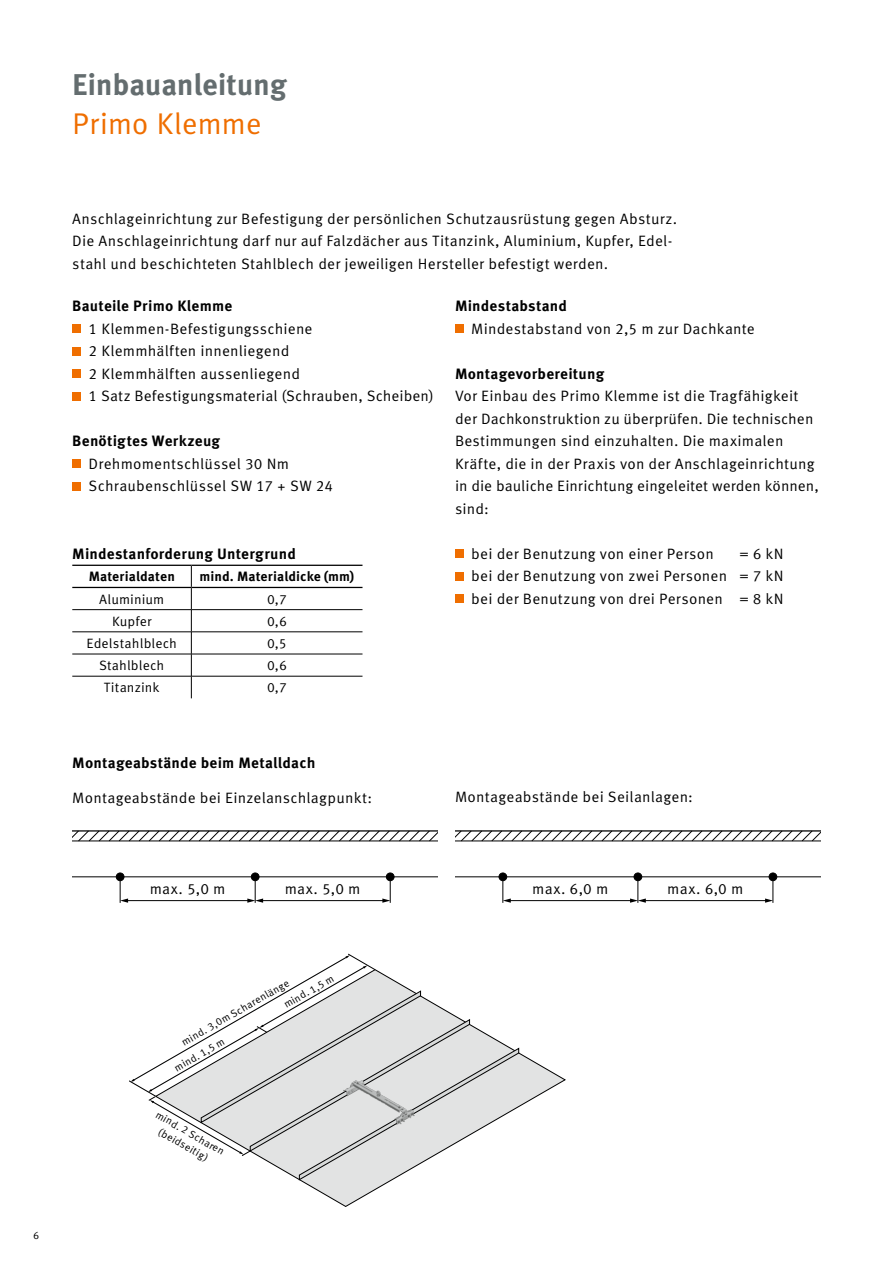
<style>
.page{position:relative;width:893px;height:1263px;background:#fff}
.page>*{position:absolute;margin:0;border:0;box-sizing:border-box;transform-origin:0 0}
.t1{font:700 30px "Meta Correspondence Pro";letter-spacing:-.01em;color:#646d6f}
.t2{font:30px "Meta Correspondence Pro";letter-spacing:-.01em;color:#ef6e00}
.t3{font:15px/22.5px "Meta Correspondence Pro";letter-spacing:.01em;color:#000}
.t4{font:700 15px "Meta Correspondence Pro";letter-spacing:.01em;color:#000}
.t5{font:13.5px "Meta Correspondence Pro";letter-spacing:.005em;color:#000}
.t6{font:700 13.5px "Meta Correspondence Pro";letter-spacing:.005em;color:#000}
.t7{font:10.5px/18.6px "Meta Correspondence Pro";color:#000}
</style>
<div class="page">
<div style="left:72px;top:324px;width:9px;height:9px;background:#ef6e00"></div>
<div style="left:72px;top:347px;width:9px;height:8px;background:#ef6e00"></div>
<div style="left:72px;top:369px;width:9px;height:9px;background:#ef6e00"></div>
<div style="left:72px;top:392px;width:9px;height:8px;background:#ef6e00"></div>
<div style="left:72px;top:459px;width:9px;height:9px;background:#ef6e00"></div>
<div style="left:72px;top:482px;width:9px;height:8px;background:#ef6e00"></div>
<hr style="left:72px;top:609px;width:119px;height:1px;background:#000">
<hr style="left:191px;top:609px;width:171px;height:1px;background:#000">
<hr style="left:72px;top:631px;width:119px;height:1px;background:#000">
<hr style="left:191px;top:631px;width:171px;height:1px;background:#000">
<hr style="left:72px;top:654px;width:119px;height:1px;background:#000">
<hr style="left:191px;top:654px;width:171px;height:1px;background:#000">
<hr style="left:72px;top:676px;width:119px;height:1px;background:#000">
<hr style="left:191px;top:676px;width:171px;height:1px;background:#000">
<svg style="left:191px;top:566px;width:1px;height:132px"></svg>
<hr style="left:72px;top:565px;width:119px;height:1px;background:#000">
<hr style="left:191px;top:565px;width:171px;height:1px;background:#000">
<hr style="left:72px;top:587px;width:119px;height:1px;background:#000">
<hr style="left:191px;top:587px;width:171px;height:1px;background:#000">
<div style="left:455px;top:324px;width:8px;height:9px;background:#ef6e00"></div>
<div style="left:455px;top:549px;width:8px;height:9px;background:#ef6e00"></div>
<div style="left:455px;top:572px;width:8px;height:8px;background:#ef6e00"></div>
<div style="left:455px;top:594px;width:8px;height:9px;background:#ef6e00"></div>
<hr style="left:72px;top:876px;width:366px;height:1px;background:#000">
<div style="left:116px;top:873px;width:8px;height:8px;background:#000;border-radius:50%"></div>
<div style="left:116px;top:873px;width:8px;height:8px;border:1px solid #000;border-radius:50%"></div>
<div style="left:386px;top:873px;width:8px;height:8px;background:#000;border-radius:50%"></div>
<div style="left:386px;top:873px;width:8px;height:8px;border:1px solid #000;border-radius:50%"></div>
<div style="left:251px;top:873px;width:8px;height:8px;background:#000;border-radius:50%"></div>
<div style="left:251px;top:873px;width:8px;height:8px;border:1px solid #000;border-radius:50%"></div>
<hr style="left:127px;top:900px;width:122px;height:1px;background:#000">
<svg style="left:120px;top:877px;width:8px;height:26px"></svg>
<hr style="left:262px;top:900px;width:122px;height:1px;background:#000">
<svg style="left:247px;top:877px;width:16px;height:26px"></svg>
<svg style="left:382px;top:877px;width:9px;height:26px"></svg>
<hr style="left:72px;top:841px;width:366px;height:1px;background:#000">
<svg style="left:72px;top:830px;width:366px;height:11px"></svg>
<hr style="left:455px;top:876px;width:366px;height:1px;background:#000">
<div style="left:499px;top:873px;width:8px;height:8px;background:#000;border-radius:50%"></div>
<div style="left:499px;top:873px;width:8px;height:8px;border:1px solid #000;border-radius:50%"></div>
<div style="left:769px;top:873px;width:8px;height:8px;background:#000;border-radius:50%"></div>
<div style="left:769px;top:873px;width:8px;height:8px;border:1px solid #000;border-radius:50%"></div>
<div style="left:634px;top:873px;width:8px;height:8px;background:#000;border-radius:50%"></div>
<div style="left:634px;top:873px;width:8px;height:8px;border:1px solid #000;border-radius:50%"></div>
<hr style="left:510px;top:900px;width:122px;height:1px;background:#000">
<svg style="left:503px;top:877px;width:8px;height:26px"></svg>
<hr style="left:645px;top:900px;width:122px;height:1px;background:#000">
<svg style="left:630px;top:877px;width:16px;height:26px"></svg>
<svg style="left:765px;top:877px;width:9px;height:26px"></svg>
<hr style="left:455px;top:841px;width:366px;height:1px;background:#000">
<svg style="left:455px;top:830px;width:366px;height:11px"></svg>
<svg style="left:298px;top:1047px;width:268px;height:160px"></svg>
<svg style="left:129px;top:953px;width:390px;height:227px"></svg>
<img style="left:336px;top:1075px;width:85px;height:60px">
<p class="t7" style="left:33px;top:1226px;width:8px">6</p>
<h1 class="t1" style="left:72px;top:61px;width:216px">Einbauanleitung</h1>
<h1 class="t2" style="left:72px;top:101px;width:191px">Primo Klemme</h1>
<p class="t3" style="left:72px;top:207px;width:606px">Anschlageinrichtung zur Befestigung der persönlichen Schutzausrüstung gegen Absturz.<br>Die Anschlageinrichtung darf nur auf Falzdächer aus Titanzink, Aluminium, Kupfer, Edel&shy;stahl und beschichteten Stahlblech der jeweiligen Hersteller befestigt werden.</p>
<p class="t4" style="left:72px;top:294px;width:161px">Bauteile Primo Klemme</p>
<p class="t3" style="left:89px;top:316px;width:347px">1 Klemmen-Befestigungsschiene<br>2 Klemmhälften innenliegend<br>2 Klemmhälften aussenliegend<br>1 Satz Befestigungsmaterial (Schrauben, Scheiben)</p>
<p class="t4" style="left:72px;top:429px;width:149px">Benötigtes Werkzeug</p>
<p class="t3" style="left:89px;top:451px;width:246px">Drehmomentschlüssel 30 Nm<br>Schraubenschlüssel SW 17 + SW 24</p>
<p class="t4" style="left:72px;top:542px;width:225px">Mindestanforderung Untergrund</p>
<p class="t6" style="left:89px;top:566px;width:88px">Materialdaten</p>
<p class="t6" style="left:199px;top:566px;width:156px">mind. Materialdicke (mm)</p>
<p class="t5" style="left:99px;top:589px;width:66px">Aluminium</p>
<p class="t5" style="left:267px;top:589px;width:21px">0,7</p>
<p class="t5" style="left:112px;top:611px;width:41px">Kupfer</p>
<p class="t5" style="left:267px;top:611px;width:21px">0,6</p>
<p class="t5" style="left:86px;top:633px;width:92px">Edelstahlblech</p>
<p class="t5" style="left:267px;top:633px;width:21px">0,5</p>
<p class="t5" style="left:99px;top:655px;width:67px">Stahlblech</p>
<p class="t5" style="left:267px;top:655px;width:21px">0,6</p>
<p class="t5" style="left:104px;top:677px;width:57px">Titanzink</p>
<p class="t5" style="left:267px;top:677px;width:21px">0,7</p>
<p class="t4" style="left:455px;top:294px;width:113px">Mindestabstand</p>
<p class="t3" style="left:471px;top:316px;width:285px">Mindestabstand von 2,5 m zur Dachkante</p>
<p class="t4" style="left:455px;top:362px;width:151px">Montagevorbereitung</p>
<p class="t3" style="left:455px;top:384px;width:366px">Vor Einbau des Primo Klemme ist die Tragfähigkeit der Dachkonstruktion zu überprüfen. Die technischen Bestimmungen sind einzuhalten. Die maximalen Kräfte, die in der Praxis von der Anschlageinrichtung in die bauliche Einrichtung eingeleitet werden können, sind:</p>
<p class="t3" style="left:471px;top:541px;width:244px">bei der Benutzung von einer Person</p>
<p class="t3" style="left:471px;top:541px;width:314px;text-align:justify;text-indent:269px">= 6 kN bei der Benutzung von zwei Personen = 7 kN bei der Benutzung von drei Personen = 8 kN</p>
<p class="t4" style="left:72px;top:751px;width:245px">Montageabstände beim Metalldach</p>
<p class="t3" style="left:72px;top:785px;width:301px">Montageabstände bei Einzelanschlagpunkt:</p>
<p class="t3" style="left:455px;top:785px;width:239px">Montageabstände bei Seilanlagen:</p>
<p class="t3" style="left:150px;top:877px;width:77px">max. 5,0 m</p>
<p class="t3" style="left:285px;top:877px;width:77px">max. 5,0 m</p>
<p class="t3" style="left:532px;top:877px;width:78px">max. 6,0 m</p>
<p class="t3" style="left:667px;top:877px;width:78px">max. 6,0 m</p>
<p class="t7" style="left:280px;top:997px;width:58px;rotate:-30deg">mind. 1,5 m</p>
<p class="t7" style="left:161px;top:1044px;width:143px;text-indent:19px;rotate:-30deg">mind. 3,0m Scharenlänge mind. 1,5 m</p>
<p class="t7" style="left:160px;top:1107px;width:79px;line-height:13.5px;text-align:center;rotate:30deg">mind. 2 Scharen (beidseitig)</p>
</div>
